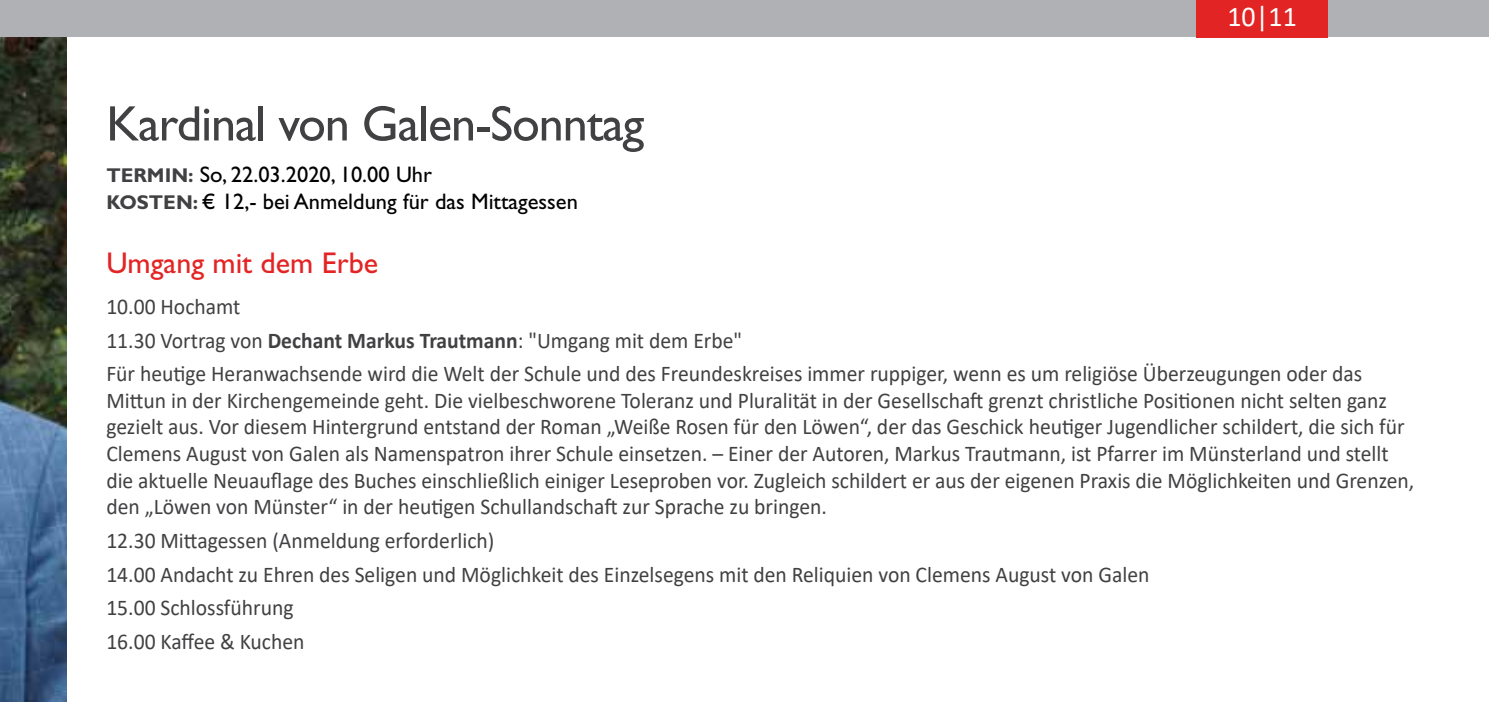
<style>
.page{position:relative;width:1489px;height:702px;background:#fff}
.page>*{position:absolute;margin:0;border:0;box-sizing:border-box;transform-origin:0 0}
.t1{font:50px "Gill Sans Std";letter-spacing:-.02em;color:#414042}
.t2{font:30px "Gill Sans Std";color:#e32424}
.t3{font:28.75px "Calibri";color:#fff}
.t4{font:22.5px/33.8px "Calibri";color:#414042;scale:.96 1}
.t5{font:22.5px/27px "Gill Sans Std";color:#000}
.s1{font-weight:700;font-size:20px;color:#414042}
.s2{font-weight:700}
</style>
<div class="page">
<div style="left:0;top:0;width:1488px;height:37px;background:#afb1b4"></div>
<div style="left:1196px;top:0;width:131px;height:37px;background:#e32424"></div>
<img style="left:0;top:37px;width:66px;height:665px">
<p class="t3" style="left:1227px;top:-3px;width:71px">10|11</p>
<h1 class="t1" style="left:106px;top:95px;width:539px">Kardinal von Galen-Sonntag</h1>
<p class="t5" style="left:106px;top:161px;width:473px"><span class="s1">TERM IN:</span> So, 22.03.2020, 10.00 Uhr<br><span class="s1">KOSTEN:</span> € 12,- bei Anmeldung für das Mittagessen</p>
<h2 class="t2" style="left:106px;top:246px;width:273px">Umgang mit dem Erbe</h2>
<p class="t4" style="left:106px;top:289px;width:1309px">10.00 Hochamt<br>11.30 Vortrag von <span class="s2">Dechant Markus Trautmann</span>: "Umgang mit dem Erbe"<br>Für heutige Heranwachsende wird die Welt der Schule und des Freundeskreises immer ruppiger, wenn es um religiöse Überzeugungen oder das</p>
<p class="t4" style="left:106px;top:386px;width:1363px;line-height:26.5px">Mittun in der Kirchengemeinde geht. Die vielbeschworene Toleranz und Pluralität in der Gesellschaft grenzt christliche Positionen nicht selten ganz gezielt aus. Vor diesem Hintergrund entstand der Roman „Weiße Rosen für den Löwen“, der das Geschick heutiger Jugendlicher schildert, die sich für Clemens August von Galen als Namenspatron ihrer Schule einsetzen. – Einer der Autoren, Markus Trautmann, ist Pfarrer im Münsterland und stellt die aktuelle Neuauflage des Buches einschließlich einiger Leseproben vor. Zugleich schildert er aus der eigenen Praxis die Möglichkeiten und Grenzen, den „Löwen von Münster“ in der heutigen Schullandschaft zur Sprache zu bringen.</p>
<p class="t4" style="left:106px;top:523px;width:1087px">12.30 Mittagessen (Anmeldung erforderlich)<br>14.00 Andacht zu Ehren des Seligen und Möglichkeit des Einzelsegens mit den Reliquien von Clemens August von Galen 15.00 Schlossführung<br>16.00 Kaffee &amp; Kuchen</p>
</div>
